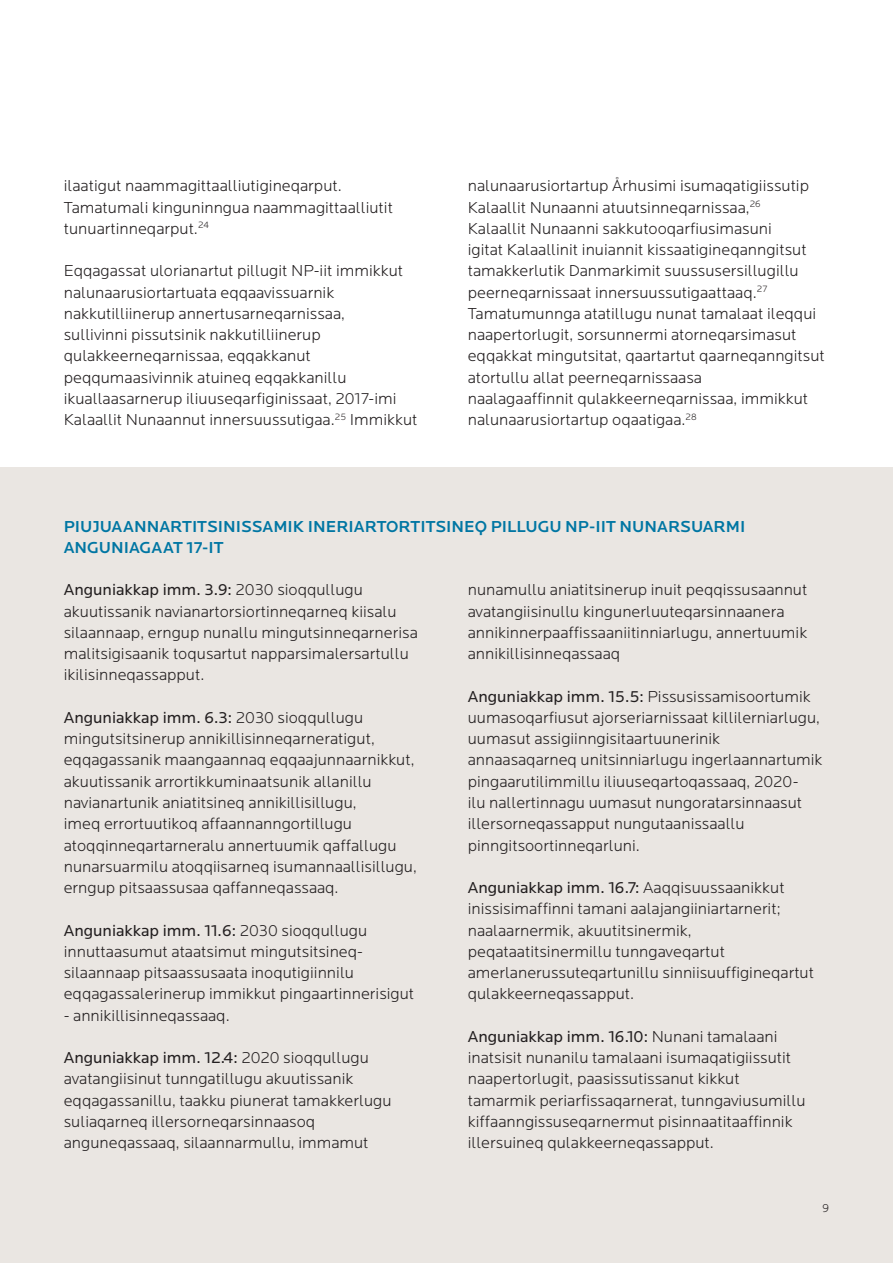
<style>
.page{position:relative;width:893px;height:1263px;background:#fff}
.page>*{position:absolute;margin:0;border:0;box-sizing:border-box;transform-origin:0 0}
.Brød_luft_under{font:300 16.5px/21.3px "Locator";color:#231f20}
.Boks_rubrik_over_spalter{font:500 16.5px/21.3px "Locator";color:#0076a3}
.t1{font:300 12px "Locator";color:#231f20}
.s1{font-weight:400}
</style>
<div class="page">
<div style="left:0;top:468px;width:893px;height:795px;background:#eae6e2"></div>
<p class="Brød_luft_under" style="left:64px;top:176px;width:331px">ilaatigut naammagittaalliutigineqarput.<br>Tamatumali kinguninngua naammagittaalliutit tunuartinneqarput.<sup>24</sup></p>
<p class="Brød_luft_under" style="left:64px;top:261px;width:355px">Eqqagassat ulorianartut pillugit NP-iit immikkut nalunaarusiortartuata eqqaavissuarnik nakkutilliinerup annertusarneqarnissaa,<br>sullivinni pissutsinik nakkutilliinerup qulakkeerneqarnissaa, eqqakkanut peqqumaasivinnik atuineq eqqakkanillu ikuallaasarnerup iliuuseqarfiginissaat, 2017-imi Kalaallit Nunaannut innersuussutigaa.<sup>25</sup> Immikkut</p>
<p class="Brød_luft_under" style="left:468px;top:176px;width:359px">nalunaarusiortartup Århusimi isumaqatigiissutip Kalaallit Nunaanni atuutsinneqarnissaa,<sup>26<br></sup>Kalaallit Nunaanni sakkutooqarfiusimasuni<br>igitat Kalaallinit inuiannit kissaatigineqanngitsut tamakkerlutik Danmarkimit suussusersillugillu peerneqarnissaat innersuussutigaattaaq.<sup>27<br></sup>Tamatumunnga atatillugu nunat tamalaat ileqqui naapertorlugit, sorsunnermi atorneqarsimasut eqqakkat mingutsitat, qaartartut qaarneqanngitsut atortullu allat peerneqarnissaasa<br>naalagaaffinnit qulakkeerneqarnissaa, immikkut nalunaarusiortartup oqaatigaa.<sup>28</sup></p>
<p class="Boks_rubrik_over_spalter" style="left:64px;top:516px;width:683px">PIUJUAANNARTITSINISSAMIK INERIARTORTITSINEQ PILLUGU NP-IIT NUNARSUARMI<br>ANGUNIAGAAT 17-IT</p>
<p class="Brød_luft_under" style="left:64px;top:580px;width:356px"><span class="s1">Anguniakkap imm. 3.9:</span> 2030 sioqqullugu akuutissanik navianartorsiortinneqarneq kiisalu silaannaap, erngup nunallu mingutsinneqarnerisa malitsigisaanik toqusartut napparsimalersartullu ikilisinneqassapput.</p>
<p class="Brød_luft_under" style="left:64px;top:707px;width:355px"><span class="s1">Anguniakkap imm. 6.3:</span> 2030 sioqqullugu mingutsitsinerup annikillisinneqarneratigut, eqqagassanik maangaannaq eqqaajunnaarnikkut, akuutissanik arrortikkuminaatsunik allanillu navianartunik aniatitsineq annikillisillugu,<br>imeq errortuutikoq affaannanngortillugu atoqqinneqartarneralu annertuumik qaffallugu nunarsuarmilu atoqqiisarneq isumannaallisillugu, erngup pitsaassusaa qaffanneqassaaq.</p>
<p class="Brød_luft_under" style="left:64px;top:920px;width:352px"><span class="s1">Anguniakkap imm. 11.6:</span> 2030 sioqqullugu innuttaasumut ataatsimut mingutsitsineq&shy;silaannaap pitsaassusaata inoqutigiinnilu eqqagassalerinerup immikkut pingaartinnerisigut</p>
<p class="Brød_luft_under" style="left:64px;top:1005px;width:167px">- annikillisinneqassaaq.</p>
<p class="Brød_luft_under" style="left:64px;top:1047px;width:329px"><span class="s1">Anguniakkap imm. 12.4:</span> 2020 sioqqullugu avatangiisinut tunngatillugu akuutissanik eqqagassanillu, taakku piunerat tamakkerlugu suliaqarneq illersorneqarsinnaasoq anguneqassaaq, silaannarmullu, immamut</p>
<p class="Brød_luft_under" style="left:468px;top:580px;width:341px">nunamullu aniatitsinerup inuit peqqissusaannut avatangiisinullu kingunerluuteqarsinnaanera annikinnerpaaffissaaniitinniarlugu, annertuumik annikillisinneqassaaq</p>
<p class="Brød_luft_under" style="left:468px;top:686px;width:356px"><span class="s1">Anguniakkap imm. 15.5:</span> Pissusissamisoortumik uumasoqarfiusut ajorseriarnissaat killilerniarlugu, uumasut assigiinngisitaartuunerinik annaasaqarneq unitsinniarlugu ingerlaannartumik pingaarutilimmillu iliuuseqartoqassaaq, 2020-<br>ilu nallertinnagu uumasut nungoratarsinnaasut illersorneqassapput nungutaanissaallu pinngitsoortinneqarluni.</p>
<p class="Brød_luft_under" style="left:468px;top:877px;width:348px"><span class="s1">Anguniakkap imm. 16.7:</span> Aaqqisuussaanikkut inissisimaffinni tamani aalajangiiniartarnerit; naalaarnermik, akuutitsinermik, peqataatitsinermillu tunngaveqartut amerlanerussuteqartunillu sinniisuuffigineqartut qulakkeerneqassapput.</p>
<p class="Brød_luft_under" style="left:468px;top:1026px;width:339px"><span class="s1">Anguniakkap imm. 16.10:</span> Nunani tamalaani inatsisit nunanilu tamalaani isumaqatigiissutit naapertorlugit, paasissutissanut kikkut tamarmik periarfissaqarnerat, tunngaviusumillu kiffaanngissuseqarnermut pisinnaatitaaffinnik illersuineq qulakkeerneqassapput.</p>
<p class="t1" style="left:822px;top:1202px;width:8px">9</p>
</div>
